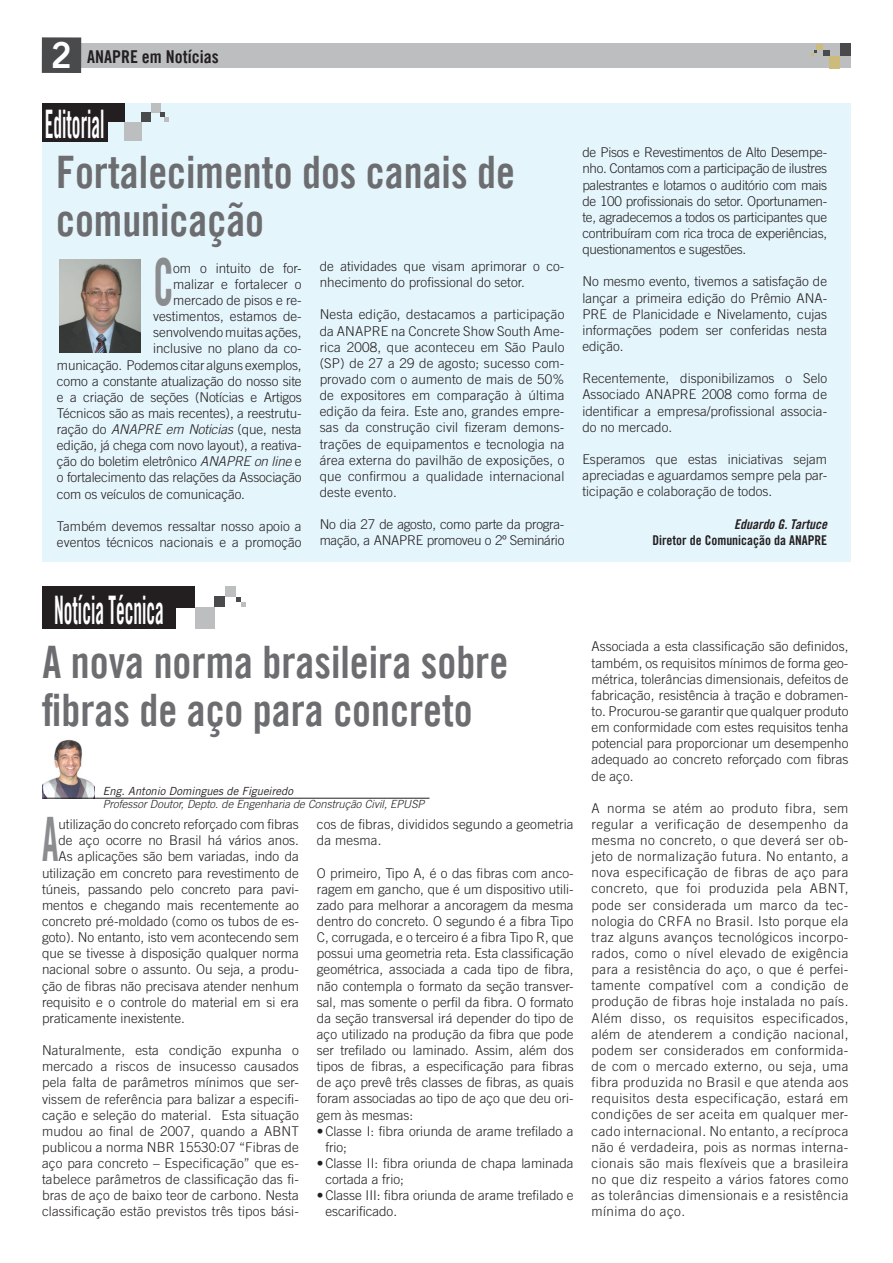
<style>
.page{position:relative;width:893px;height:1263px;background:#fff}
.page>*{position:absolute;margin:0;border:0;box-sizing:border-box;transform-origin:0 0}
.t1{font:64.65px "Trade Gothic LT Com Bd Cn 20";color:#8a8c8f;scale:.65 1}
.t2{font:61.35px "Trade Gothic LT Com Bd Cn 20";color:#8a8c8f;scale:.6 1}
.t3{font:44.85px/47.8px "Trade Gothic LT Com Bd Cn 20";color:#6c6d70;scale:.95 1}
.t4{font:39.3px "Trade Gothic Bold Cond Twenty";color:#fff;scale:.5 1}
.t5{font:17.7px "Trade Gothic LT Com Bd Cn 20";color:#231f20}
.t6{font:300 13.5px/16.2px "Trade Gothic LT Com";color:#231f20;text-align:justify}
.t7{font:300 13.5px/16.2px "Trade Gothic LT Com";letter-spacing:-.02em;color:#231f20}
.t8{font:13.5px "Trade Gothic Bold Cond Twenty";color:#231f20}
.t9{font:13.5px "Trade Gothic Bold Cond Twenty Obl";color:#231f20}
.t10{font:italic 300 11.25px "Trade Gothic LT Com";color:#231f20}
.t11{font:italic 11.25px "Trade Gothic LT Com";color:#231f20}
.s1{font-family:"Trade Gothic LT Com Bd 2";font-size:35.85px;color:#fff}
.s2{font-style:italic}
</style>
<div class="page">
<div style="left:42px;top:103px;width:808px;height:458px;background:#e5f5fc"></div>
<div style="left:42px;top:103px;width:65px;height:38px;background:#231f20"></div>
<img style="left:60px;top:259px;width:80px;height:93px">
<div style="left:42px;top:586px;width:134px;height:43px;background:#231f20"></div>
<div style="left:43px;top:44px;width:808px;height:24px;background:#bdbec0"></div>
<div style="left:42px;top:37px;width:39px;height:36px;background:#494a4b"></div>
<div style="left:840px;top:44px;width:11px;height:12px;background:#494a4b"></div>
<div style="left:829px;top:56px;width:11px;height:12px;background:#cdbb7c"></div>
<svg style="left:823px;top:50px;width:6px;height:6px"></svg>
<div style="left:816px;top:44px;width:7px;height:6px;background:#cdbb7c"></div>
<svg style="left:811px;top:50px;width:6px;height:6px"></svg>
<img style="left:43px;top:739px;width:51px;height:59px">
<hr style="left:43px;top:798px;width:386px;height:1px;background:#231f20">
<div style="left:107px;top:103px;width:17px;height:19px;background:#231f20"></div>
<div style="left:124px;top:122px;width:17px;height:19px;background:#bdbec0"></div>
<div style="left:141px;top:113px;width:10px;height:9px;background:#494a4b"></div>
<div style="left:151px;top:103px;width:9px;height:10px;background:#bdbec0"></div>
<svg style="left:160px;top:113px;width:9px;height:8px"></svg>
<div style="left:176px;top:586px;width:19px;height:21px;background:#231f20"></div>
<div style="left:195px;top:607px;width:19px;height:21px;background:#bdbec0"></div>
<div style="left:214px;top:597px;width:11px;height:10px;background:#494a4b"></div>
<div style="left:225px;top:586px;width:10px;height:11px;background:#bdbec0"></div>
<svg style="left:236px;top:597px;width:10px;height:10px"></svg>
<h3 class="t5" style="left:51px;top:46px;width:169px"><span class="s1">2</span> ANAPRE em Notícias</h3>
<h3 class="t4" style="left:45px;top:110px;width:121px">Editorial</h3>
<h3 class="t3" style="left:56px;top:148px;width:484px">Fortalecimento dos canais de comunicação</h3>
<h1 class="t1" style="left:153px;top:243px;width:34px">C</h1>
<p class="t6" style="left:173px;top:260px;width:130px">om o intuito de for-</p>
<p class="t6" style="left:173px;top:276px;width:130px">malizar e fortalecer o</p>
<p class="t6" style="left:173px;top:292px;width:130px">mercado de pisos e re-</p>
<p class="t6" style="left:153px;top:308px;width:150px">vestimentos, estamos de-</p>
<p class="t6" style="left:153px;top:324px;width:150px">senvolvendo muitas ações,</p>
<p class="t6" style="left:153px;top:340px;width:150px">inclusive no plano da co-</p>
<p class="t6" style="left:57px;top:356px;width:246px">municação. Podemos citar alguns exemplos,</p>
<p class="t6" style="left:57px;top:373px;width:246px">como a constante atualização do nosso site</p>
<p class="t6" style="left:57px;top:389px;width:246px">e a criação de seções (Notícias e Artigos</p>
<p class="t6" style="left:57px;top:405px;width:246px">Técnicos são as mais recentes), a reestrutu-</p>
<p class="t6" style="left:57px;top:421px;width:246px">ração do <span class="s2">ANAPRE em Noticias</span> (que, nesta</p>
<p class="t6" style="left:57px;top:437px;width:246px">edição, já chega com novo layout), a reativa-</p>
<p class="t6" style="left:57px;top:453px;width:246px">ção do boletim eletrônico <span class="s2">ANAPRE on line</span> e</p>
<p class="t6" style="left:57px;top:469px;width:246px">o fortalecimento das relações da Associação</p>
<p class="t6" style="left:57px;top:486px;width:189px">com os veículos de comunicação.</p>
<p class="t6" style="left:57px;top:518px;width:246px">Também devemos ressaltar nosso apoio a eventos técnicos nacionais e a promoção</p>
<p class="t6" style="left:320px;top:258px;width:246px">de atividades que visam aprimorar o co&shy;nhecimento do profissional do setor.</p>
<p class="t6" style="left:320px;top:306px;width:246px">Nesta edição, destacamos a participação da ANAPRE na Concrete Show South Ame&shy;rica 2008, que aconteceu em São Paulo (SP) de 27 a 29 de agosto; sucesso com&shy;provado com o aumento de mais de 50% de expositores em comparação à última edição da feira. Este ano, grandes empre&shy;sas da construção civil fizeram demons&shy;trações de equipamentos e tecnologia na área externa do pavilhão de exposições, o que confirmou a qualidade internacional deste evento.</p>
<p class="t7" style="left:320px;top:516px;width:246px">No dia 27 de agosto, como parte da progra&shy;mação, a ANAPRE promoveu o 2º Seminário</p>
<p class="t6" style="left:582px;top:144px;width:246px">de Pisos e Revestimentos de Alto Desempe&shy;nho. Contamos com a participação de ilustres palestrantes e lotamos o auditório com mais de 100 profissionais do setor. Oportunamen&shy;te, agradecemos a todos os participantes que contribuíram com rica troca de experiências, questionamentos e sugestões.</p>
<p class="t6" style="left:582px;top:273px;width:246px">No mesmo evento, tivemos a satisfação de lançar a primeira edição do Prêmio ANA-PRE de Planicidade e Nivelamento, cujas informações podem ser conferidas nesta edição.</p>
<p class="t6" style="left:582px;top:370px;width:246px">Recentemente, disponibilizamos o Selo Associado ANAPRE 2008 como forma de identificar a empresa/profissional associa&shy;do no mercado.</p>
<p class="t6" style="left:582px;top:451px;width:246px">Esperamos que estas iniciativas sejam apreciadas e aguardamos sempre pela par&shy;ticipação e colaboração de todos.</p>
<p class="t9" style="left:734px;top:519px;width:94px">Eduardo G. Tartuce</p>
<p class="t8" style="left:652px;top:535px;width:176px">Diretor de Comunicação da ANAPRE</p>
<h3 class="t4" style="left:54px;top:595px;width:221px">Notícia Técnica</h3>
<h3 class="t3" style="left:43px;top:638px;width:492px">A nova norma brasileira sobre fibras de aço para concreto</h3>
<p class="t11" style="left:103px;top:784px;width:192px">Eng. Antonio Domingues de Figueiredo</p>
<p class="t10" style="left:103px;top:797px;width:323px">Professor Doutor, Depto. de Engenharia de Construção Civil, EPUSP</p>
<h2 class="t2" style="left:42px;top:802px;width:29px">A</h2>
<p class="t6" style="left:58px;top:816px;width:242px">utilização do concreto reforçado com fibras</p>
<p class="t6" style="left:58px;top:832px;width:242px">de aço ocorre no Brasil há vários anos.</p>
<p class="t6" style="left:58px;top:848px;width:242px">As aplicações são bem variadas, indo da</p>
<p class="t6" style="left:42px;top:864px;width:258px">utilização em concreto para revestimento de</p>
<p class="t6" style="left:42px;top:881px;width:258px">túneis, passando pelo concreto para pavi-</p>
<p class="t6" style="left:42px;top:897px;width:258px">mentos e chegando mais recentemente ao</p>
<p class="t6" style="left:42px;top:913px;width:258px">concreto pré-moldado (como os tubos de es-</p>
<p class="t6" style="left:42px;top:929px;width:258px">goto). No entanto, isto vem acontecendo sem</p>
<p class="t6" style="left:42px;top:945px;width:258px">que se tivesse à disposição qualquer norma</p>
<p class="t6" style="left:42px;top:961px;width:258px">nacional sobre o assunto. Ou seja, a produ-</p>
<p class="t6" style="left:42px;top:977px;width:258px">ção de fibras não precisava atender nenhum</p>
<p class="t6" style="left:42px;top:994px;width:258px">requisito e o controle do material em si era</p>
<p class="t6" style="left:42px;top:1010px;width:144px">praticamente inexistente.</p>
<p class="t6" style="left:42px;top:1042px;width:258px">Naturalmente, esta condição expunha o mercado a riscos de insucesso causados pela falta de parâmetros mínimos que ser&shy;vissem de referência para balizar a especifi&shy;cação e seleção do material. Esta situação mudou ao final de 2007, quando a ABNT publicou a norma NBR 15530:07 “Fibras de aço para concreto – Especificação” que es&shy;tabelece parâmetros de classificação das fi&shy;bras de aço de baixo teor de carbono. Nesta classificação estão previstos três tipos bási-</p>
<p class="t6" style="left:317px;top:816px;width:258px">cos de fibras, divididos segundo a geometria da mesma.</p>
<p class="t6" style="left:317px;top:864px;width:258px">O primeiro, Tipo A, é o das fibras com anco&shy;ragem em gancho, que é um dispositivo utili&shy;zado para melhorar a ancoragem da mesma dentro do concreto. O segundo é a fibra Tipo C, corrugada, e o terceiro é a fibra Tipo R, que possui uma geometria reta. Esta classificação geométrica, associada a cada tipo de fibra, não contempla o formato da seção transver&shy;sal, mas somente o perfil da fibra. O formato da seção transversal irá depender do tipo de aço utilizado na produção da fibra que pode ser trefilado ou laminado. Assim, além dos tipos de fibras, a especificação para fibras de aço prevê três classes de fibras, as quais foram associadas ao tipo de aço que deu ori&shy;gem às mesmas:</p>
<p class="t6" style="left:325px;top:1123px;width:250px;text-indent:-9px">• Classe I: fibra oriunda de arame trefilado a frio;</p>
<p class="t6" style="left:325px;top:1155px;width:250px;text-indent:-9px">• Classe II: fibra oriunda de chapa laminada cortada a frio;</p>
<p class="t6" style="left:325px;top:1187px;width:250px;text-indent:-9px">• Classe III: fibra oriunda de arame trefilado e escarificado.</p>
<p class="t6" style="left:592px;top:638px;width:258px">Associada a esta classificação são definidos, também, os requisitos mínimos de forma geo&shy;métrica, tolerâncias dimensionais, defeitos de fabricação, resistência à tração e dobramen&shy;to. Procurou-se garantir que qualquer produto em conformidade com estes requisitos tenha potencial para proporcionar um desempenho adequado ao concreto reforçado com fibras de aço.</p>
<p class="t6" style="left:592px;top:800px;width:258px">A norma se atém ao produto fibra, sem regular a verificação de desempenho da mesma no concreto, o que deverá ser ob&shy;jeto de normalização futura. No entanto, a nova especificação de fibras de aço para concreto, que foi produzida pela ABNT, pode ser considerada um marco da tec&shy;nologia do CRFA no Brasil. Isto porque ela traz alguns avanços tecnológicos incorpo&shy;rados, como o nível elevado de exigência para a resistência do aço, o que é perfei&shy;tamente compatível com a condição de produção de fibras hoje instalada no país.<br>Além disso, os requisitos especificados, além de atenderem a condição nacional, podem ser considerados em conformida&shy;de com o mercado externo, ou seja, uma fibra produzida no Brasil e que atenda aos requisitos desta especificação, estará em condições de ser aceita em qualquer mer&shy;cado internacional. No entanto, a recíproca não é verdadeira, pois as normas interna&shy;cionais são mais flexíveis que a brasileira no que diz respeito a vários fatores como as tolerâncias dimensionais e a resistência mínima do aço.</p>
</div>
